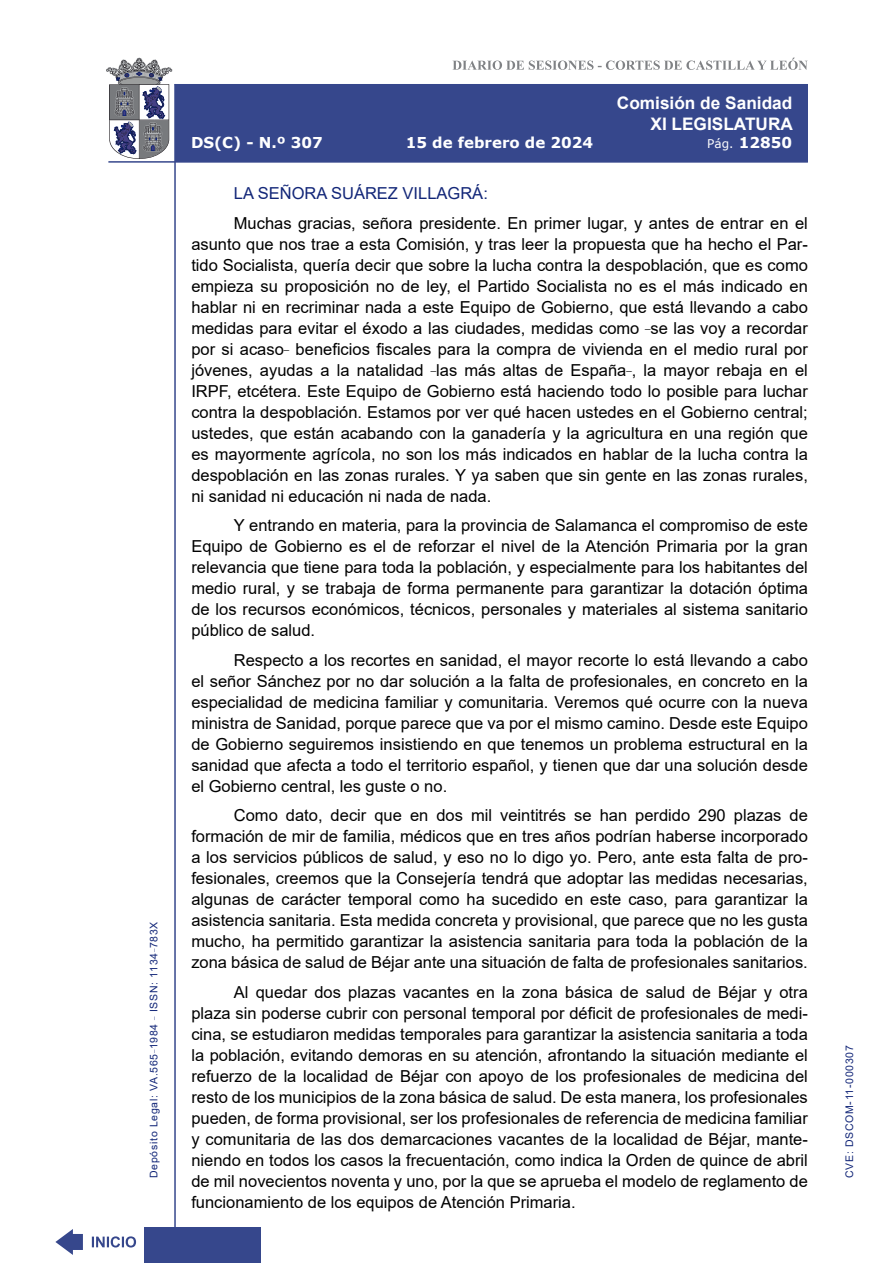
<style>
.page{position:relative;width:893px;height:1263px;background:#fff}
.page>*{position:absolute;margin:0;border:0;box-sizing:border-box;transform-origin:0 0}
.t1{font:700 17.25px/20.7px "Arial";color:#fff;text-align:right}
.t2{font:16.5px/21px "Arial";color:#000;text-align:justify}
.Orador{font:16.5px "Arial";color:#122678}
.t3{font:700 15px "Verdana";color:#fff}
.t4{font:10.5px "Arial";letter-spacing:.065em;color:#122678}
.s1{font-weight:400;font-size:12px}
</style>
<div class="page">
<svg style="left:452px;top:58px;width:356px;height:12px"></svg>
<hr style="left:174px;top:84px;width:2px;height:1179px;background:#36478c">
<div style="left:144px;top:1227px;width:117px;height:36px;background:#36478c"></div>
<div style="left:175px;top:84px;width:633px;height:78px;background:#36478c"></div>
<hr style="left:108px;top:161px;width:700px;height:2px;background:#36478c">
<svg style="left:92px;top:1236px;width:44px;height:11px"></svg>
<svg style="left:55px;top:1229px;width:28px;height:26px"></svg>
<svg style="left:106px;top:58px;width:66px;height:101px"></svg>
<p class="t4" style="left:146px;top:1178px;width:258px;rotate:-90deg">Depósito Legal: VA.565<sup>_</sup>1984 <sup>_</sup> ISSN: 1134<sup>_</sup>783X</p>
<p class="t1" style="left:617px;top:93px;width:178px">Comisión de Sanidad<br>XI LEGISLATURA</p>
<p class="t3" style="left:191px;top:132px;width:133px">DS(C) - N.º 307</p>
<p class="t3" style="left:406px;top:132px;width:189px">15 de febrero de 2024</p>
<p class="t3" style="left:707px;top:132px;width:86px"><span class="s1">Pág.</span> 12850</p>
<p class="Orador" style="left:234px;top:182px;width:256px">LA SEÑORA SUÁREZ VILLAGRÁ:</p>
<p class="t2" style="left:191px;top:212px;width:618px;text-indent:43px">Muchas gracias, señora presidente. En primer lugar, y antes de entrar en el asunto que nos trae a esta Comisión, y tras leer la propuesta que ha hecho el Par&shy;tido Socialista, quería decir que sobre la lucha contra la despoblación, que es como empieza su proposición no de ley, el Partido Socialista no es el más indicado en hablar ni en recriminar nada a este Equipo de Gobierno, que está llevando a cabo medidas para evitar el éxodo a las ciudades, medidas como <sup>_</sup>se las voy a recordar por si acaso<sup>_</sup> beneficios fiscales para la compra de vivienda en el medio rural por jóvenes, ayudas a la natalidad <sup>_</sup>las más altas de España<sup>_</sup>, la mayor rebaja en el IRPF, etcétera. Este Equipo de Gobierno está haciendo todo lo posible para luchar contra la despoblación. Estamos por ver qué hacen ustedes en el Gobierno central; ustedes, que están acabando con la ganadería y la agricultura en una región que es mayormente agrícola, no son los más indicados en hablar de la lucha contra la despoblación en las zonas rurales. Y ya saben que sin gente en las zonas rurales, ni sanidad ni educación ni nada de nada.</p>
<p class="t2" style="left:191px;top:515px;width:618px;text-indent:43px">Y entrando en materia, para la provincia de Salamanca el compromiso de este Equipo de Gobierno es el de reforzar el nivel de la Atención Primaria por la gran relevancia que tiene para toda la población, y especialmente para los habitantes del medio rural, y se trabaja de forma permanente para garantizar la dotación óptima de los recursos económicos, técnicos, personales y materiales al sistema sanitario público de salud.</p>
<p class="t2" style="left:191px;top:649px;width:618px;text-indent:43px">Respecto a los recortes en sanidad, el mayor recorte lo está llevando a cabo el señor Sánchez por no dar solución a la falta de profesionales, en concreto en la especialidad de medicina familiar y comunitaria. Veremos qué ocurre con la nueva ministra de Sanidad, porque parece que va por el mismo camino. Desde este Equipo de Gobierno seguiremos insistiendo en que tenemos un problema estructural en la sanidad que afecta a todo el territorio español, y tienen que dar una solución desde el Gobierno central, les guste o no.</p>
<p class="t2" style="left:191px;top:805px;width:618px;text-indent:43px">Como dato, decir que en dos mil veintitrés se han perdido 290 plazas de formación de mir de familia, médicos que en tres años podrían haberse incorporado a los servicios públicos de salud, y eso no lo digo yo. Pero, ante esta falta de pro&shy;fesionales, creemos que la Consejería tendrá que adoptar las medidas necesarias, algunas de carácter temporal como ha sucedido en este caso, para garantizar la asistencia sanitaria. Esta medida concreta y provisional, que parece que no les gusta mucho, ha permitido garantizar la asistencia sanitaria para toda la población de la zona básica de salud de Béjar ante una situación de falta de profesionales sanitarios.</p>
<p class="t2" style="left:191px;top:981px;width:618px;text-indent:43px">Al quedar dos plazas vacantes en la zona básica de salud de Béjar y otra plaza sin poderse cubrir con personal temporal por déficit de profesionales de medi&shy;cina, se estudiaron medidas temporales para garantizar la asistencia sanitaria a toda la población, evitando demoras en su atención, afrontando la situación mediante el refuerzo de la localidad de Béjar con apoyo de los profesionales de medicina del resto de los municipios de la zona básica de salud. De esta manera, los profesionales pueden, de forma provisional, ser los profesionales de referencia de medicina familiar y comunitaria de las dos demarcaciones vacantes de la localidad de Béjar, mante&shy;niendo en todos los casos la frecuentación, como indica la Orden de quince de abril de mil novecientos noventa y uno, por la que se aprueba el modelo de reglamento de funcionamiento de los equipos de Atención Primaria.</p>
<p class="t4" style="left:842px;top:1178px;width:134px;rotate:-90deg">CVE: DSCOM-11-000307</p>
</div>
